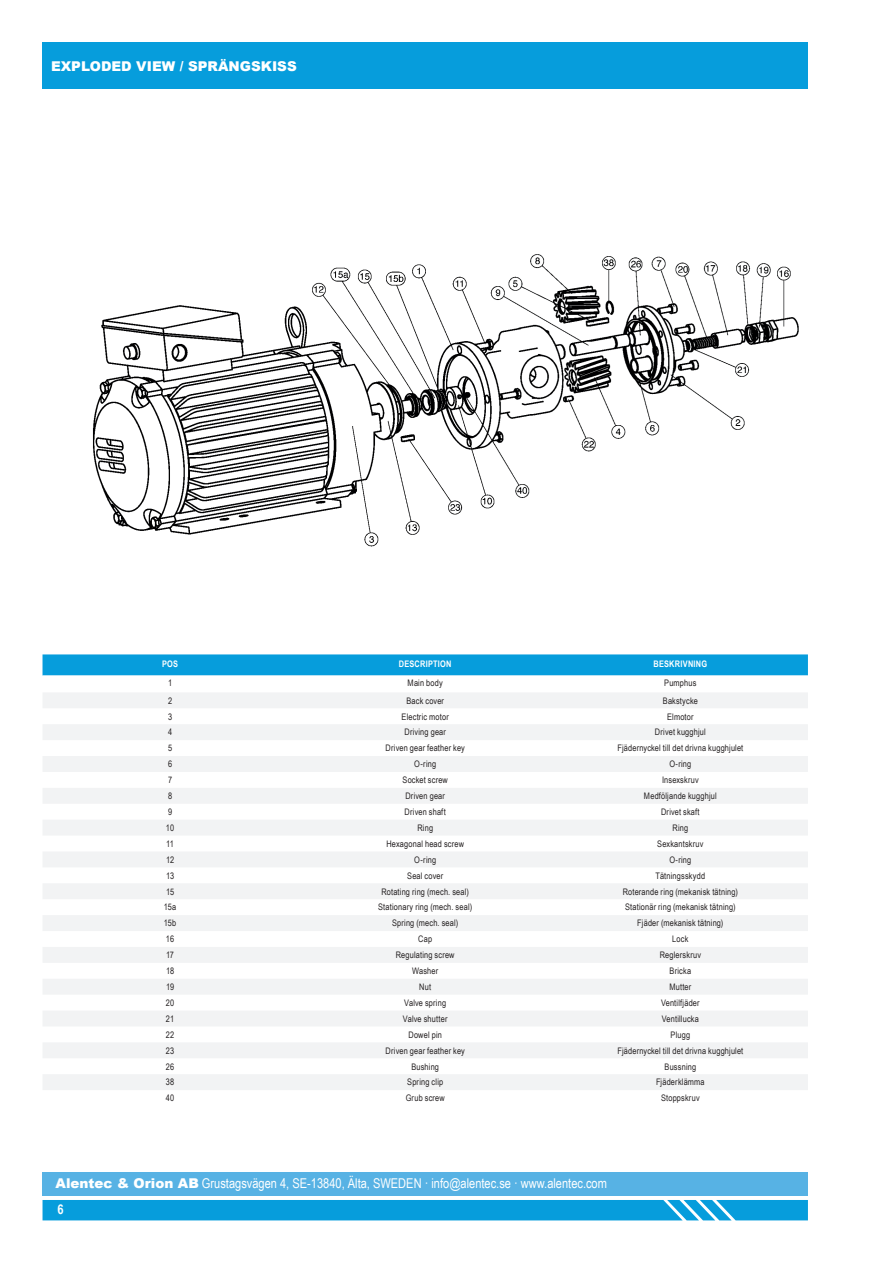
<style>
.page{position:relative;width:893px;height:1263px;background:#fff}
.page>*{position:absolute;margin:0;border:0;box-sizing:border-box;transform-origin:0 0}
.t1{font:13.5px/26.4px "Arial Narrow";color:#fff}
.titulos_apartados{font:900 13.5px "Arial";color:#fff}
.t2{font:9px "Arial Narrow";letter-spacing:.02em;color:#231f20}
.t3{font:700 9px "Arial Narrow";letter-spacing:.025em;color:#fff}
.s1{font-family:"Arial";font-weight:900}
.s2{font-weight:700}
</style>
<div class="page">
<div style="left:43px;top:1200px;width:765px;height:20px;background:#069ddc"></div>
<div style="left:43px;top:1172px;width:765px;height:24px;background:#57b2e4"></div>
<div style="left:43px;top:43px;width:765px;height:46px;background:#069ddc"></div>
<img style="left:93px;top:254px;width:706px;height:293px">
<div style="left:43px;top:654px;width:765px;height:21px;background:#069ddc"></div>
<svg style="left:43px;top:693px;width:765px;height:397px;fill:#f4f5f6"></svg>
<p class="titulos_apartados" style="left:51px;top:56px;width:148px">EXPLODED VI EW / SPR</p>
<p class="titulos_apartados" style="left:218px;top:56px;width:33px">ÄNGSKISS</p>
<p class="t3" style="left:162px;top:657px;width:17px">POS</p>
<p class="t3" style="left:399px;top:657px;width:54px">DESCRIPTION</p>
<p class="t3" style="left:654px;top:657px;width:55px">BESKRIVNING</p>
<p class="t2" style="left:168px;top:676px;width:6px">1</p>
<p class="t2" style="left:408px;top:676px;width:37px">Main body</p>
<p class="t2" style="left:664px;top:676px;width:34px">Pumphus</p>
<p class="t2" style="left:168px;top:694px;width:6px">2</p>
<p class="t2" style="left:406px;top:694px;width:39px">Back cover</p>
<p class="t2" style="left:663px;top:694px;width:36px">Bakstycke</p>
<p class="t2" style="left:168px;top:710px;width:6px">3</p>
<p class="t2" style="left:402px;top:710px;width:49px">Electric motor</p>
<p class="t2" style="left:667px;top:710px;width:28px">Elmotor</p>
<p class="t2" style="left:168px;top:726px;width:6px">4</p>
<p class="t2" style="left:404px;top:726px;width:43px">Driving gear</p>
<p class="t2" style="left:655px;top:726px;width:52px">Drivet kugghjul</p>
<p class="t2" style="left:168px;top:741px;width:6px">5</p>
<p class="t2" style="left:386px;top:741px;width:81px">Driven gear feather key</p>
<p class="t2" style="left:617px;top:741px;width:127px">Fjädernyckel till det drivna kugghjulet</p>
<p class="t2" style="left:168px;top:757px;width:6px">6</p>
<p class="t2" style="left:414px;top:757px;width:23px">O-ring</p>
<p class="t2" style="left:669px;top:757px;width:23px">O-ring</p>
<p class="t2" style="left:168px;top:773px;width:6px">7</p>
<p class="t2" style="left:403px;top:773px;width:47px">Socket screw</p>
<p class="t2" style="left:662px;top:773px;width:38px">Insexskruv</p>
<p class="t2" style="left:168px;top:789px;width:6px">8</p>
<p class="t2" style="left:405px;top:789px;width:41px">Driven gear</p>
<p class="t2" style="left:644px;top:789px;width:74px">Medföljande kugghjul</p>
<p class="t2" style="left:168px;top:805px;width:6px">9</p>
<p class="t2" style="left:405px;top:805px;width:43px">Driven shaft</p>
<p class="t2" style="left:661px;top:805px;width:40px">Drivet skaft</p>
<p class="t2" style="left:166px;top:821px;width:10px">10</p>
<p class="t2" style="left:417px;top:821px;width:17px">Ring</p>
<p class="t2" style="left:672px;top:821px;width:17px">Ring</p>
<p class="t2" style="left:166px;top:837px;width:9px">11</p>
<p class="t2" style="left:386px;top:837px;width:79px">Hexagonal head screw</p>
<p class="t2" style="left:657px;top:837px;width:48px">Sexkantskruv</p>
<p class="t2" style="left:166px;top:853px;width:10px">12</p>
<p class="t2" style="left:414px;top:853px;width:23px">O-ring</p>
<p class="t2" style="left:669px;top:853px;width:23px">O-ring</p>
<p class="t2" style="left:166px;top:869px;width:10px">13</p>
<p class="t2" style="left:407px;top:869px;width:38px">Seal cover</p>
<p class="t2" style="left:656px;top:869px;width:51px">Tätningsskydd</p>
<p class="t2" style="left:166px;top:885px;width:10px">15</p>
<p class="t2" style="left:381px;top:885px;width:89px">Rotating ring (mech. seal)</p>
<p class="t2" style="left:623px;top:885px;width:117px">Roterande ring (mekanisk tätning)</p>
<p class="t2" style="left:164px;top:901px;width:14px">15a</p>
<p class="t2" style="left:378px;top:901px;width:96px">Stationary ring (mech. seal)</p>
<p class="t2" style="left:625px;top:901px;width:112px">Stationär ring (mekanisk tätning)</p>
<p class="t2" style="left:164px;top:916px;width:14px">15b</p>
<p class="t2" style="left:392px;top:916px;width:68px">Spring (mech. seal)</p>
<p class="t2" style="left:637px;top:916px;width:88px">Fjäder (mekanisk tätning)</p>
<p class="t2" style="left:166px;top:932px;width:10px">16</p>
<p class="t2" style="left:418px;top:932px;width:15px">Cap</p>
<p class="t2" style="left:672px;top:932px;width:18px">Lock</p>
<p class="t2" style="left:166px;top:948px;width:9px">17</p>
<p class="t2" style="left:396px;top:948px;width:60px">Regulating screw</p>
<p class="t2" style="left:660px;top:948px;width:43px">Reglerskruv</p>
<p class="t2" style="left:166px;top:964px;width:10px">18</p>
<p class="t2" style="left:412px;top:964px;width:28px">Washer</p>
<p class="t2" style="left:670px;top:964px;width:23px">Bricka</p>
<p class="t2" style="left:166px;top:980px;width:10px">19</p>
<p class="t2" style="left:419px;top:980px;width:13px">Nut</p>
<p class="t2" style="left:669px;top:980px;width:23px">Mutter</p>
<p class="t2" style="left:166px;top:996px;width:10px">20</p>
<p class="t2" style="left:404px;top:996px;width:43px">Valve spring</p>
<p class="t2" style="left:661px;top:996px;width:40px">Ventilfjäder</p>
<p class="t2" style="left:166px;top:1012px;width:10px">21</p>
<p class="t2" style="left:403px;top:1012px;width:46px">Valve shutter</p>
<p class="t2" style="left:662px;top:1012px;width:39px">Ventillucka</p>
<p class="t2" style="left:166px;top:1028px;width:10px">22</p>
<p class="t2" style="left:408px;top:1028px;width:35px">Dowel pin</p>
<p class="t2" style="left:671px;top:1028px;width:21px">Plugg</p>
<p class="t2" style="left:166px;top:1044px;width:10px">23</p>
<p class="t2" style="left:386px;top:1044px;width:81px">Driven gear feather key</p>
<p class="t2" style="left:617px;top:1044px;width:127px">Fjädernyckel till det drivna kugghjulet</p>
<p class="t2" style="left:166px;top:1060px;width:10px">26</p>
<p class="t2" style="left:411px;top:1060px;width:29px">Bushing</p>
<p class="t2" style="left:665px;top:1060px;width:33px">Bussning</p>
<p class="t2" style="left:166px;top:1076px;width:10px">38</p>
<p class="t2" style="left:407px;top:1076px;width:38px">Spring clip</p>
<p class="t2" style="left:656px;top:1076px;width:50px">Fjäderklämma</p>
<p class="t2" style="left:166px;top:1091px;width:10px">40</p>
<p class="t2" style="left:406px;top:1091px;width:41px">Grub screw</p>
<p class="t2" style="left:661px;top:1091px;width:40px">Stoppskruv</p>
<h1 class="t1" style="left:56px;top:1169px;width:553px"><span class="s1">Alentec &amp; Orion AB</span> Grustagsvägen 4, SE-13840, Älta, SWEDEN · info@alentec.se · www.alentec.com<br><span class="s2">6</span></h1>
</div>
